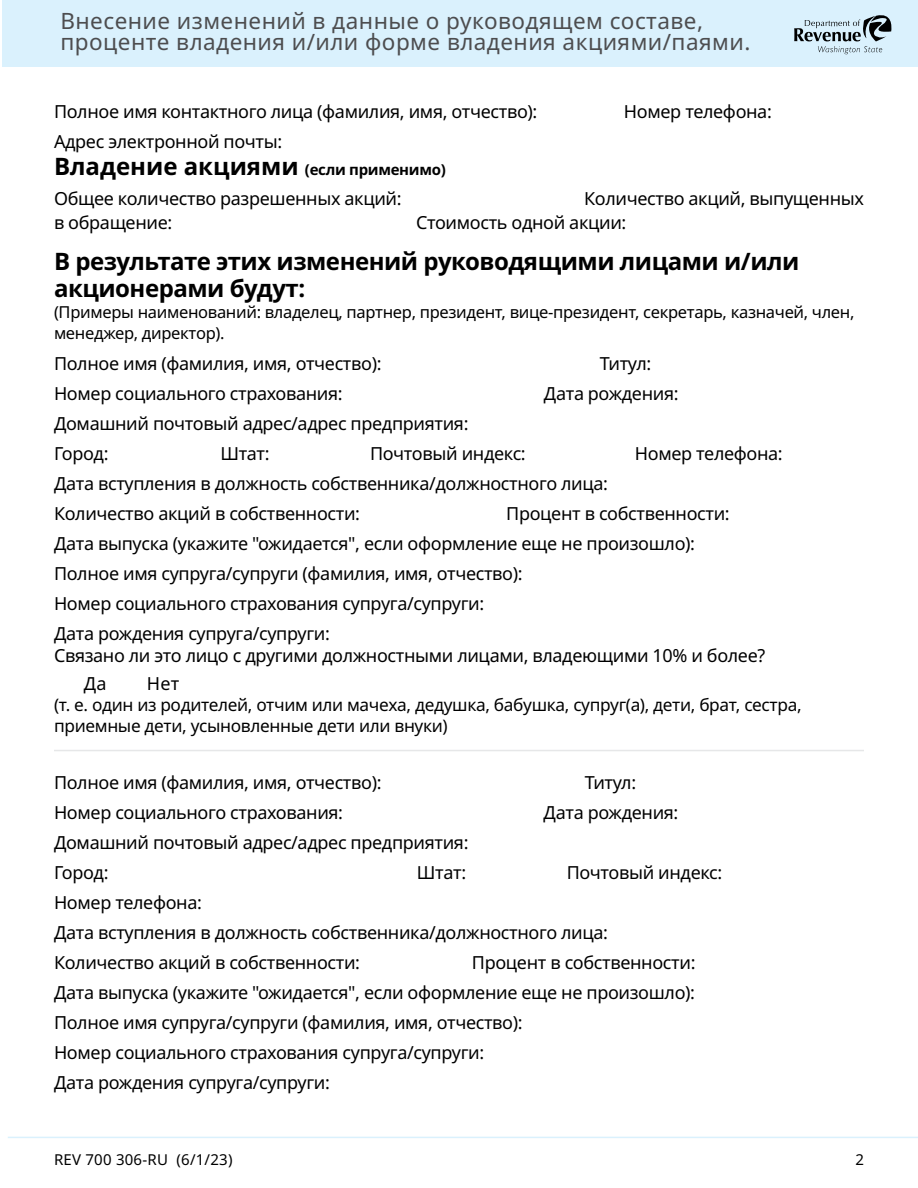
<style>
.page{position:relative;width:918px;height:1188px;background:#fff}
.page>*{position:absolute;margin:0;border:0;box-sizing:border-box;transform-origin:0 0}
.Heading_2{font:700 24px/27px "Noto Sans";letter-spacing:-.02em;color:#000}
.Heading_2-2{font:700 24px "Noto Sans";color:#000}
.t1{font:22.5px/21px "Noto Sans";letter-spacing:.02em;color:#4d4d4f}
.Normal__P{font:18px/30px "Noto Sans";letter-spacing:-.02em;color:#000}
.Heading_2-3{font:18px "Noto Sans";letter-spacing:-.02em;color:#000}
.Normal__P-2{font:17.25px/20.7px "Noto Sans";letter-spacing:-.02em;color:#000}
.Heading_2-4{font:16.5px/21px "Noto Sans";letter-spacing:-.02em;color:#000}
.t2{font:15px "Noto Sans";letter-spacing:.015em;color:#000}
.s1{font-size:15px}
</style>
<div class="page">
<div style="left:2px;top:0;width:916px;height:66px;background:#daf1fd"></div>
<svg style="left:794px;top:15px;width:98px;height:39px"></svg>
<hr style="left:8px;top:1137px;width:910px;height:1px;background:#daf1fd">
<hr style="left:54px;top:750px;width:810px;height:1px;background:#e6e7e8">
<p class="t1" style="left:60px;top:11px;width:691px">Внесение изменений в данные о руководящем составе, проценте владения и/или форме владения акциями/паями.</p>
<p class="Heading_2-3" style="left:54px;top:101px;width:485px">Полное имя контактного лица (фамилия, имя, отчество):</p>
<p class="Heading_2-3" style="left:624px;top:101px;width:149px">Номер телефона:</p>
<p class="Heading_2-3" style="left:54px;top:131px;width:230px">Адрес электронной почты:</p>
<p class="Heading_2-2" style="left:54px;top:152px;width:393px">Владение акциями <span class="s1">(если применимо)</span></p>
<p class="Normal__P" style="left:54px;top:184px;width:349px">Общее количество разрешенных акций :</p>
<p class="Normal__P" style="left:584px;top:184px;width:281px">Количество акций, выпущенных</p>
<p class="Normal__P" style="left:54px;top:208px;width:120px">в обращение:</p>
<p class="Normal__P" style="left:416px;top:208px;width:212px">Стоимость одной акции:</p>
<p class="Heading_2" style="left:54px;top:248px;width:747px">В результате этих изменений руководящими лицами и/или акционерами будут:</p>
<p class="Heading_2-4" style="left:54px;top:302px;width:802px">(Примеры наименований: владелец, партнер, президент, вице-президент, секретарь, казначей, член, менеджер, директор).</p>
<p class="Heading_2-3" style="left:54px;top:354px;width:329px">Полное имя (фамилия, имя, отчество):</p>
<p class="Heading_2-3" style="left:600px;top:354px;width:53px">Титул:</p>
<p class="Heading_2-3" style="left:54px;top:384px;width:290px">Номер социального страхования:</p>
<p class="Heading_2-3" style="left:544px;top:384px;width:136px">Дата рождения:</p>
<p class="Normal__P" style="left:54px;top:409px;width:416px">Домашний почтовый адрес/адрес предприятия:</p>
<p class="Normal__P" style="left:54px;top:439px;width:56px">Город:</p>
<p class="Normal__P" style="left:220px;top:439px;width:51px">Штат:</p>
<p class="Normal__P" style="left:370px;top:439px;width:157px">Почтовый индекс:</p>
<p class="Normal__P" style="left:635px;top:439px;width:149px">Номер телефона:</p>
<p class="Normal__P" style="left:54px;top:469px;width:556px">Дата вступления в должность собственника/должностного лица:<br>Количество акций в собственности:</p>
<p class="Normal__P" style="left:506px;top:499px;width:225px">Процент в собственности:</p>
<p class="Normal__P" style="left:54px;top:529px;width:643px">Дата выпуска (укажите "ожидается", если оформление еще не произошло):</p>
<p class="Normal__P" style="left:54px;top:559px;width:470px">Полное имя супруга/супруги (фамилия, имя, отчество):</p>
<p class="Normal__P" style="left:54px;top:589px;width:432px">Номер социального страхования супруга/супруги:<br>Дата рождения супруга/супруги:</p>
<p class="Normal__P" style="left:84px;top:642px;width:683px;line-height:28.3px;text-indent:-30px">Связано ли это лицо с другими должностными лицами, владеющими 10% и более?<br>Да</p>
<p class="Normal__P" style="left:147px;top:669px;width:34px">Нет</p>
<p class="Normal__P-2" style="left:54px;top:695px;width:749px">(т. е. один из родителей, отчим или мачеха, дедушка, бабушка, супруг(а), дети, брат, сестра, приемные дети, усыновленные дети или внуки)</p>
<p class="Heading_2-3" style="left:54px;top:772px;width:329px">Полное имя (фамилия, имя, отчество):</p>
<p class="Heading_2-3" style="left:585px;top:772px;width:53px">Титул:</p>
<p class="Heading_2-3" style="left:54px;top:802px;width:291px">Номер социального страхования:</p>
<p class="Heading_2-3" style="left:544px;top:802px;width:136px">Дата рождения:</p>
<p class="Normal__P" style="left:54px;top:828px;width:416px">Домашний почтовый адрес/адрес предприятия:</p>
<p class="Normal__P" style="left:54px;top:858px;width:56px">Город:</p>
<p class="Normal__P" style="left:417px;top:858px;width:51px">Штат:</p>
<p class="Normal__P" style="left:567px;top:858px;width:157px">Почтовый индекс:</p>
<p class="Normal__P" style="left:54px;top:888px;width:149px">Номер телефона:</p>
<p class="Normal__P" style="left:54px;top:918px;width:556px">Дата вступления в должность собственника/должностного лица:<br>Количество акций в собственности:</p>
<p class="Normal__P" style="left:472px;top:948px;width:225px">Процент в собственности:</p>
<p class="Normal__P" style="left:54px;top:978px;width:643px">Дата выпуска (укажите "ожидается", если оформление еще не произошло):</p>
<p class="Normal__P" style="left:54px;top:1008px;width:470px">Полное имя супруга/супруги (фамилия, имя, отчество):</p>
<p class="Normal__P" style="left:54px;top:1038px;width:432px">Номер социального страхования супруга/супруги:<br>Дата рождения супруга/супруги:</p>
<p class="t2" style="left:54px;top:1151px;width:180px">REV 700 306-RU (6/1/23)</p>
<p class="t2" style="left:855px;top:1151px;width:10px">2</p>
</div>
